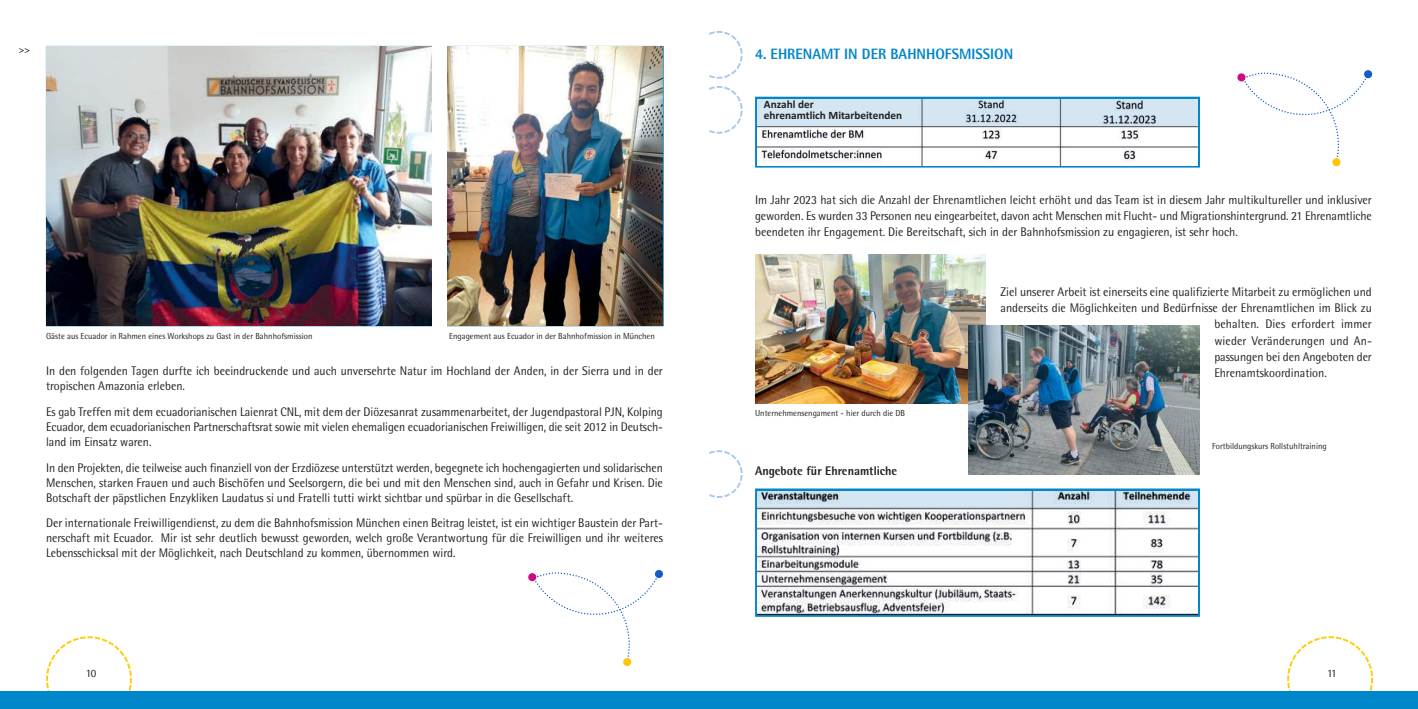
<style>
.page{position:relative;width:1418px;height:709px;background:#fff}
.page>*{position:absolute;margin:0;border:0;box-sizing:border-box;transform-origin:0 0}
.t1{font:800 15px "Rotis Semi Sans";color:#0086ca;scale:.95 1}
.t2{font:12.5px/15px "Rotis Semi Sans";color:#221f1f;text-align:justify;scale:.94 1}
.t3{font:12.5px/16.2px "Rotis Semi Sans";color:#221f1f;text-align:justify;scale:.95 1}
.t4{font:800 12.5px "Rotis Semi Sans";color:#221f1f;scale:.95 1}
.t5{font:11.25px "Rotis Semi Sans";color:#221f1f}
.t6{font:700 10px "Rotis Semi Sans";color:#221f1f;scale:.95 1}
.t7{font:8.75px "Rotis Semi Sans";color:#221f1f}
.t8{font:700 5.5px/11.2px "Calibri";color:#221f1f}
</style>
<div class="page">
<svg style="left:46px;top:636px;width:86px;height:55px"></svg>
<svg style="left:1287px;top:636px;width:87px;height:55px"></svg>
<div style="left:0;top:691px;width:1417px;height:18px;background:#0086ca"></div>
<div style="left:755px;top:97px;width:444px;height:71px;border:3px solid #0086ca"></div>
<img style="left:757px;top:99px;width:440px;height:66px">
<div style="left:755px;top:488px;width:444px;height:129px;border:3px solid #0086ca"></div>
<img style="left:757px;top:491px;width:440px;height:123px">
<svg style="left:709px;top:31px;width:34px;height:103px"></svg>
<svg style="left:709px;top:450px;width:34px;height:48px"></svg>
<img style="left:448px;top:47px;width:215px;height:278px">
<img style="left:47px;top:47px;width:384px;height:278px">
<img style="left:755px;top:254px;width:230px;height:149px">
<img style="left:968px;top:325px;width:231px;height:149px">
<svg style="left:1243px;top:72px;width:126px;height:88px"></svg>
<div style="left:1237px;top:73px;width:8px;height:9px;background:#d00a82;border-radius:50%"></div>
<svg style="left:1363px;top:70px;width:9px;height:8px"></svg>
<svg style="left:1331px;top:158px;width:9px;height:8px"></svg>
<svg style="left:533px;top:572px;width:124px;height:85px"></svg>
<div style="left:528px;top:573px;width:8px;height:8px;background:#d00a82;border-radius:50%"></div>
<svg style="left:654px;top:569px;width:9px;height:9px"></svg>
<svg style="left:623px;top:657px;width:8px;height:9px"></svg>
<p class="t6" style="left:19px;top:44px;width:13px">&gt;&gt;</p>
<p class="t7" style="left:46px;top:331px;width:268px">Gäste aus Ecuador in Rahmen eines Workshops zu Gast in der Bahnhofsmission</p>
<p class="t7" style="left:449px;top:331px;width:207px">Engagement aus Ecuador in der Bahnhofmission in München</p>
<p class="t2" style="left:46px;top:363px;width:657px">In den folgenden Tagen durfte ich beeindruckende und auch unversehrte Natur im Hochland der Anden, in der Sierra und in der tropischen Amazonia erleben.</p>
<p class="t2" style="left:46px;top:404px;width:657px">Es gab Treffen mit dem ecuadorianischen Laienrat CNL, mit dem der Diözesanrat zusammenarbeitet, der Jugendpastoral PJN, Kolping Ecuador, dem ecuadorianischen Partnerschaftsrat sowie mit vielen ehemaligen ecuadorianischen Freiwilligen, die seit 2012 in Deutsch&shy;land im Einsatz waren.</p>
<p class="t2" style="left:46px;top:460px;width:657px">In den Projekten, die teilweise auch finanziell von der Erzdiözese unterstützt werden, begegnete ich hochengagierten und solidarischen Menschen, starken Frauen und auch Bischöfen und Seelsorgern, die bei und mit den Menschen sind, auch in Gefahr und Krisen. Die Botschaft der päpstlichen Enzykliken Laudatus si und Fratelli tutti wirkt sichtbar und spürbar in die Gesellschaft.</p>
<p class="t2" style="left:46px;top:515px;width:657px">Der internationale Freiwilligendienst, zu dem die Bahnhofsmission München einen Beitrag leistet, ist ein wichtiger Baustein der Part&shy;nerschaft mit Ecuador. Mir ist sehr deutlich bewusst geworden, welch große Verantwortung für die Freiwilligen und ihr weiteres Lebensschicksal mit der Möglichkeit, nach Deutschland zu kommen, übernommen wird.</p>
<p class="t1" style="left:755px;top:46px;width:273px">4. EHRENAMT IN DER BAHNHOFSMISSION</p>
<p class="t8" style="left:764px;top:101px;width:140px">Anzahl der<br>ehrenamtlich Mitarbeitenden</p>
<p class="t3" style="left:755px;top:192px;width:650px">Im Jahr 2023 hat sich die Anzahl der Ehrenamtlichen leicht erhöht und das Team ist in diesem Jahr multikultureller und inklusiver geworden. Es wurden 33 Personen neu eingearbeitet, davon acht Menschen mit Flucht- und Migrationshintergrund. 21 Ehrenamtliche beendeten ihr Engagement. Die Bereitschaft, sich in der Bahnhofsmission zu engagieren, ist sehr hoch.</p>
<p class="t7" style="left:755px;top:408px;width:151px">Unternehmensengament - hier durch die DB</p>
<p class="t4" style="left:755px;top:464px;width:151px">Angebote für Ehrenamtliche</p>
<p class="t3" style="left:1000px;top:284px;width:392px">Ziel unserer Arbeit ist einerseits eine qualifizierte Mitarbeit zu ermöglichen und</p>
<p class="t3" style="left:1000px;top:300px;width:392px">anderseits die Möglichkeiten und Bedürfnisse der Ehrenamtlichen im Blick zu</p>
<p class="t3" style="left:1214px;top:316px;width:167px">behalten. Dies erfordert immer</p>
<p class="t3" style="left:1214px;top:332px;width:167px">wieder Veränderungen und An-</p>
<p class="t3" style="left:1214px;top:349px;width:167px">passungen bei den Angeboten der</p>
<p class="t3" style="left:1214px;top:365px;width:120px">Ehrenamtskoordination.</p>
<p class="t7" style="left:1212px;top:441px;width:116px">Fortbildungskurs Rollstuhltraining</p>
<p class="t5" style="left:86px;top:667px;width:12px">10</p>
<p class="t5" style="left:1326px;top:667px;width:11px">11</p>
</div>
